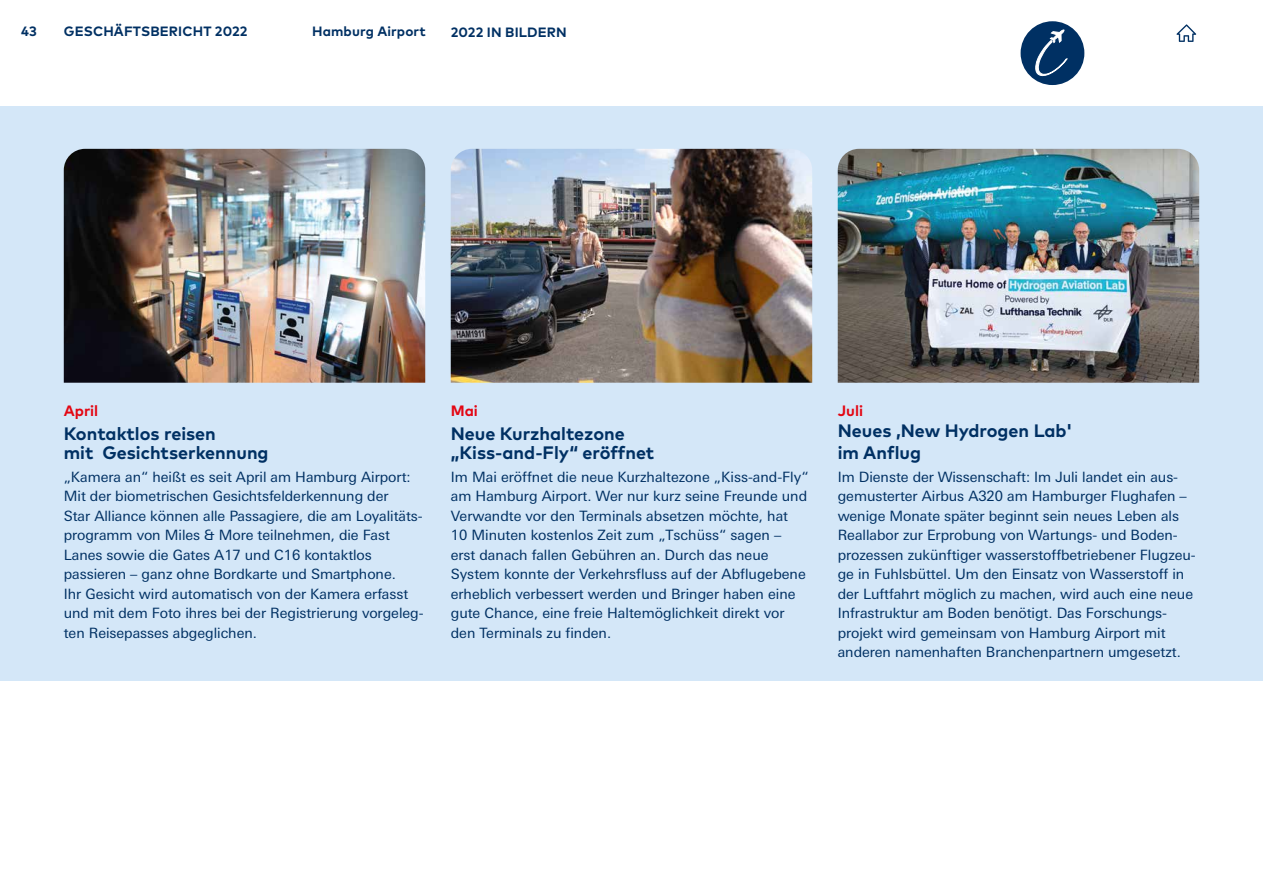
<style>
.page{position:relative;width:1263px;height:893px;background:#fff}
.page>*{position:absolute;margin:0;border:0;box-sizing:border-box;transform-origin:0 0}
.t1{font:700 18px/19.5px "Mark Pro";color:#003063}
.t2{font:700 15px "Mark Pro";color:#e30613}
.t3{font:14.25px/19.5px "LT Univers Basic";letter-spacing:-.005em;color:#003063}
.t4{font:700 13.5px "Mark Pro";letter-spacing:.01em;color:#003063}
</style>
<div class="page">
<svg style="left:1176px;top:24px;width:20px;height:18px"></svg>
<div style="left:1020px;top:21px;width:64px;height:64px;background:#003063;border-radius:50%"></div>
<svg style="left:1034px;top:21px;width:35px;height:56px"></svg>
<div style="left:0;top:106px;width:1263px;height:574px;background:#d4e7f8"></div>
<img style="left:64px;top:149px;width:361px;height:234px">
<img style="left:451px;top:149px;width:361px;height:234px">
<img style="left:838px;top:149px;width:361px;height:234px">
<p class="t4" style="left:21px;top:21px;width:17px">43</p>
<p class="t4" style="left:64px;top:21px;width:185px">GESCHÄFTSBERICHT 2022</p>
<p class="t4" style="left:312px;top:21px;width:115px">Hamburg Airport</p>
<p class="t4" style="left:451px;top:22px;width:118px">2022 IN BILDERN</p>
<p class="t2" style="left:64px;top:399px;width:36px">April</p>
<p class="t1" style="left:64px;top:422px;width:206px">Kontaktlos reisen<br>mit Gesichtserkennung</p>
<p class="t3" style="left:64px;top:467px;width:361px">„Kamera an“ heißt es seit April am Hamburg Airport:<br>Mit der biometrischen Gesichtsfelderkennung der<br>Star Alliance können alle Passagiere, die am Loyalitäts&shy;programm von Miles &amp; More teilnehmen, die Fast Lanes sowie die Gates A17 und C16 kontaktlos passieren – ganz ohne Bordkarte und Smartphone.<br>Ihr Gesicht wird automatisch von der Kamera erfasst und mit dem Foto ihres bei der Registrierung vorgeleg&shy;ten Reisepasses abgeglichen.</p>
<p class="t2" style="left:451px;top:399px;width:29px">Mai</p>
<p class="t1" style="left:451px;top:422px;width:205px">Neue Kurzhaltezone „Kiss-and-Fly“ eröffnet</p>
<p class="t3" style="left:451px;top:467px;width:359px">Im Mai eröffnet die neue Kurzhaltezone „Kiss-and-Fly“ am Hamburg Airport. Wer nur kurz seine Freunde und Verwandte vor den Terminals absetzen möchte, hat<br>10 Minuten kostenlos Zeit zum „Tschüss“ sagen – erst danach fallen Gebühren an. Durch das neue System konnte der Verkehrsfluss auf der Abflugebene erheblich verbessert werden und Bringer haben eine gute Chance, eine freie Haltemöglichkeit direkt vor den Terminals zu finden.</p>
<p class="t2" style="left:838px;top:399px;width:27px">Juli</p>
<p class="t1" style="left:838px;top:419px;width:236px;line-height:21.9px">Neues ,New Hydrogen Lab' im Anflug</p>
<p class="t3" style="left:838px;top:467px;width:359px">Im Dienste der Wissenschaft: Im Juli landet ein aus&shy;gemusterter Airbus A320 am Hamburger Flughafen – wenige Monate später beginnt sein neues Leben als Reallabor zur Erprobung von Wartungs- und Boden&shy;prozessen zukünftiger wasserstoffbetriebener Flugzeu&shy;ge in Fuhlsbüttel. Um den Einsatz von Wasserstoff in der Luftfahrt möglich zu machen, wird auch eine neue Infrastruktur am Boden benötigt. Das Forschungs&shy;projekt wird gemeinsam von Hamburg Airport mit anderen namenhaften Branchenpartnern umgesetzt.</p>
</div>
